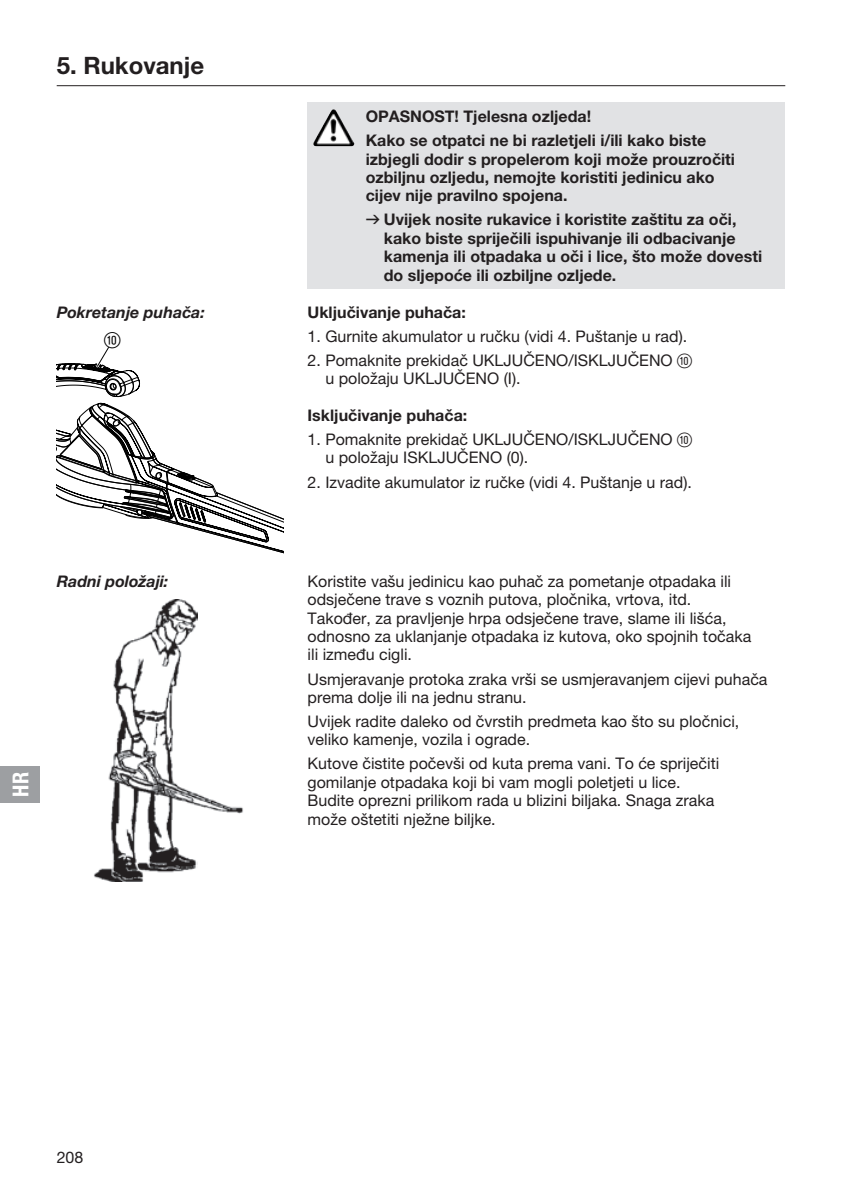
<style>
.page{position:relative;width:842px;height:1191px;background:#fff}
.page>*{position:absolute;margin:0;border:0;box-sizing:border-box;transform-origin:0 0}
.t1{font:700 24px "GARDENA Pro";color:#231f20}
.t2{font:22px "GARDENA Pro Bo Cond";color:#fff}
.t3{font:22px "Ziffernim Kreisund Quadrat BQ";color:#000}
.t4{font:16px/18.4px "GARDENA Pro";color:#231f20}
.t5{font:700 16px/18.4px "GARDENA Pro";color:#231f20}
.t6{font:italic 700 16px "GARDENA Pro";color:#231f20}
.s1{font-family:"Formdruck";font-weight:400}
.s2{font-family:"Ziffernim Kreisund Quadrat BQ";font-size:20px}
</style>
<div class="page">
<div style="left:0;top:766px;width:40px;height:36px;background:#9d9fa2"></div>
<div style="left:308px;top:102px;width:477px;height:187px;background:#e1e2e4"></div>
<hr style="left:57px;top:85px;width:728px;height:1px;background:#231f20">
<img style="left:315px;top:109px;width:18px;height:31px">
<svg style="left:57px;top:347px;width:226px;height:206px"></svg>
<img style="left:94px;top:599px;width:104px;height:282px">
<img style="left:106px;top:739px;width:137px;height:80px">
<h1 class="t1" style="left:57px;top:50px;width:149px">5. Rukovanje</h1>
<p class="t6" style="left:57px;top:302px;width:150px">Pokretanje puhača:</p>
<h2 class="t3" style="left:104px;top:327px;width:18px">0</h2>
<p class="t5" style="left:366px;top:104px;width:342px;line-height:24px">OPASNOST! Tjelesna ozljeda!<br>Kako se otpatci ne bi razletjeli i/ili kako biste</p>
<p class="t5" style="left:366px;top:149px;width:371px">izbjegli dodir s propelerom koji može prouzročiti ozbiljnu ozljedu, nemojte koristiti jedinicu ako cijev nije pravilno spojena.</p>
<p class="t5" style="left:384px;top:210px;width:380px;text-indent:-18px"><span class="s1">v</span> Uvijek nosite rukavice i koristite zaštitu za oči, kako biste spriječili ispuhivanje ili odbacivanje kamenja ili otpadaka u oči i lice, što može dovesti do sljepoće ili ozbiljne ozljede.</p>
<p class="t5" style="left:308px;top:302px;width:160px">Uključivanje puhača:</p>
<p class="t4" style="left:308px;top:326px;width:381px">1. Gurnite akumulator u ručku (vidi 4. Puštanje u rad).</p>
<p class="t4" style="left:325px;top:351px;width:368px;text-indent:-18px">2. Pomaknite prekidač UKLJUČENO/ISKLJUČENO <span class="s2">0 </span>u položaju UKLJUČENO (I).</p>
<p class="t5" style="left:308px;top:406px;width:161px">Isključivanje puhača:</p>
<p class="t4" style="left:325px;top:430px;width:368px;text-indent:-18px">1. Pomaknite prekidač UKLJUČENO/ISKLJUČENO <span class="s2">0 </span>u položaju ISKLJUČENO (0).</p>
<p class="t4" style="left:308px;top:472px;width:386px">2. Izvadite akumulator iz ručke (vidi 4. Puštanje u rad).</p>
<h2 class="t2" style="left:7px;top:796px;width:26px;rotate:-90deg">HR</h2>
<p class="t6" style="left:57px;top:571px;width:113px">Radni položaji:</p>
<p class="t4" style="left:308px;top:572px;width:445px">Koristite vašu jedinicu kao puhač za pometanje otpadaka ili odsječene trave s voznih putova, pločnika, vrtova, itd.<br>Također, za pravljenje hrpa odsječene trave, slame ili lišća, odnosno za uklanjanje otpadaka iz kutova, oko spojnih točaka ili između cigli.</p>
<p class="t4" style="left:308px;top:669px;width:461px">Usmjeravanje protoka zraka vrši se usmjeravanjem cijevi puhača prema dolje ili na jednu stranu.</p>
<p class="t4" style="left:308px;top:712px;width:433px">Uvijek radite daleko od čvrstih predmeta kao što su pločnici, veliko kamenje, vozila i ograde.</p>
<p class="t4" style="left:308px;top:754px;width:413px">Kutove čistite počevši od kuta prema vani. To će spriječiti gomilanje otpadaka koji bi vam mogli poletjeti u lice.<br>Budite oprezni prilikom rada u blizini biljaka. Snaga zraka može oštetiti nježne biljke.</p>
<p class="t4" style="left:57px;top:1147px;width:28px">208</p>
</div>
